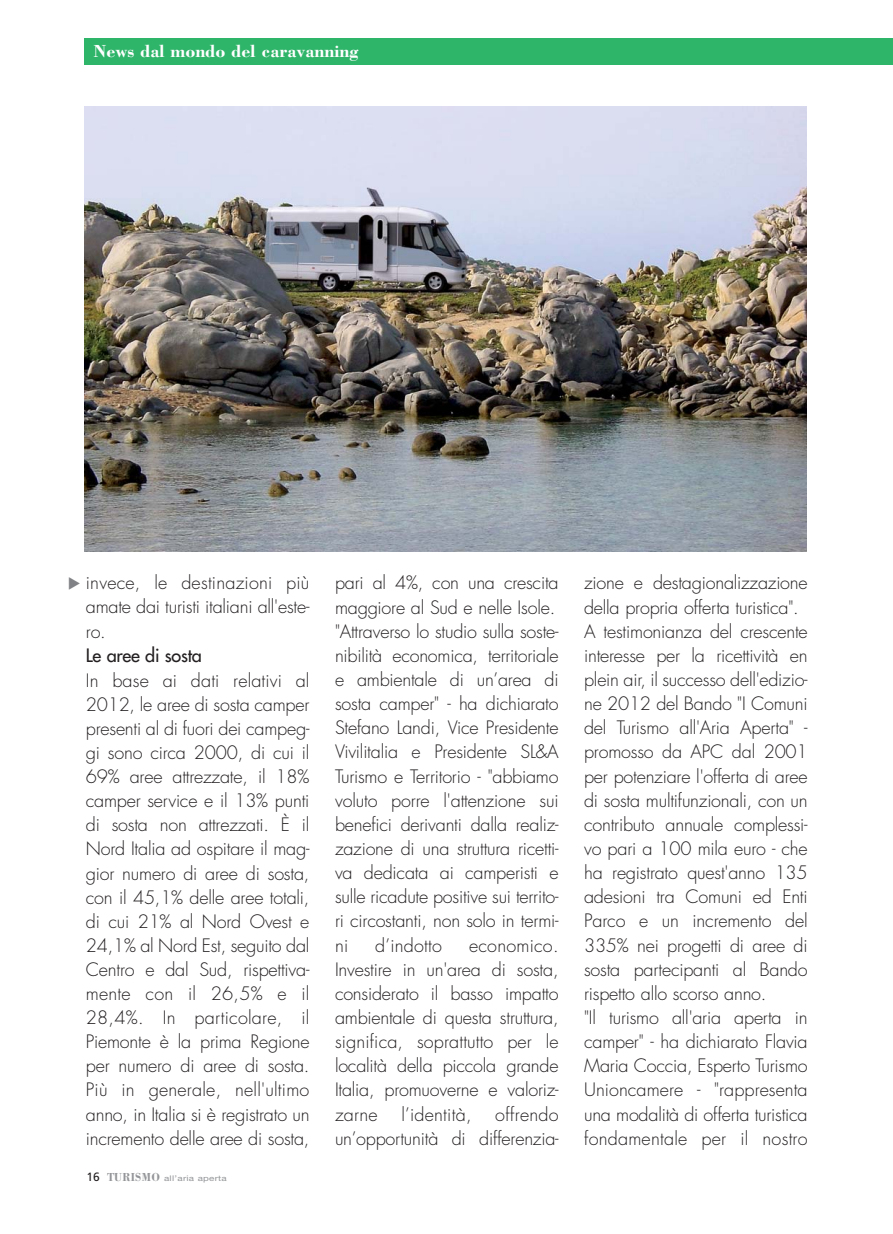
<style>
.page{position:relative;width:893px;height:1234px;background:#fff}
.page>*{position:absolute;margin:0;border:0;box-sizing:border-box;transform-origin:0 0}
.t1{font:300 18px/24.2px "Futura";letter-spacing:-.01em;color:#231f20;text-align:justify}
.t2{font:700 18px "Bodoni";color:#fff}
.t3{font:300 18px "Futura";letter-spacing:.01em;color:#231f20}
.t4{font:18px "Futura";letter-spacing:-.01em;color:#231f20}
.t5{font:7.8px "Helvetica Neue";letter-spacing:.03em;color:#939598;scale:1.25 1}
.s1{font-family:"Frutiger";font-size:12px;color:#231f20}
.s2{font-family:"Bodoni";font-weight:700;font-size:12px}
</style>
<div class="page">
<div style="left:85px;top:39px;width:808px;height:26px;background:#2fb56a"></div>
<img style="left:85px;top:107px;width:722px;height:444px">
<p class="t2" style="left:93px;top:43px;width:267px">News dal mondo del caravanning</p>
<p class="t1" style="left:86px;top:572px;width:225px">invece, le destinazioni più amate dai turisti italiani all'este&shy;ro.</p>
<p class="t4" style="left:86px;top:646px;width:118px">Le aree di sosta</p>
<p class="t1" style="left:86px;top:669px;width:225px">In base ai dati relativi al 2012, le aree di sosta camper presenti al di fuori dei campeg&shy;gi sono circa 2000, di cui il 69% aree attrezzate, il 18% camper service e il 13% punti di sosta non attrezzati. È il Nord Italia ad ospitare il mag&shy;gior numero di aree di sosta, con il 45,1% delle aree totali, di cui 21% al Nord Ovest e 24,1% al Nord Est, seguito dal Centro e dal Sud, rispettiva&shy;mente con il 26,5% e il 28,4%. In particolare, il Piemonte è la prima Regione per numero di aree di sosta.<br>Più in generale, nell'ultimo anno, in Italia si è registrato un incremento delle aree di sosta,</p>
<p class="t5" style="left:86px;top:1174px;width:114px"><span class="s1">16</span> <span class="s2">TURISMO</span> all’aria aperta</p>
<p class="t1" style="left:335px;top:572px;width:225px;text-align:left">pari al 4%, con una crescita maggiore al Sud e nelle Isole. "Attraverso lo studio sulla soste&shy;nibilità economica, territoriale e ambientale di un’area di sosta camper" - ha dichiarato<br>Stefano Landi, Vice Presidente<br>Vivilitalia e Presidente SL&amp;A<br>Turismo e Territorio - "abbiamo voluto porre l'attenzione sui benefici derivanti dalla realiz&shy;zazione di una struttura ricetti&shy;va dedicata ai camperisti e sulle ricadute positive sui territo&shy;ri circostanti, non solo in termi&shy;ni</p>
<p class="t3" style="left:375px;top:936px;width:68px">d’indotto</p>
<p class="t1" style="left:335px;top:934px;width:225px;text-indent:134px">economico.<br>Investire in un'area di sosta, considerato il basso impatto ambientale di questa struttura, significa, soprattutto per le località della piccola grande Italia, promuoverne e valoriz&shy;zarne</p>
<p class="t1" style="left:335px;top:1103px;width:225px;text-align:right">offrendo<br>un’opportunità di differenzia-</p>
<p class="t3" style="left:401px;top:1105px;width:72px">l’identità,</p>
<p class="t1" style="left:584px;top:572px;width:225px;text-align:left">zione e destagionalizzazione della propria offerta turistica".<br>A testimonianza del crescente interesse per la ricettività en plein air, il successo dell'edizio&shy;ne 2012 del Bando "I Comuni del Turismo all'Aria Aperta" - promosso da APC dal 2001 per potenziare l'offerta di aree di sosta multifunzionali, con un contributo annuale complessi&shy;vo pari a 100 mila euro - che ha registrato quest'anno 135 adesioni tra Comuni ed Enti<br>Parco e un incremento del<br>335% nei progetti di aree di sosta partecipanti al Bando rispetto allo scorso anno.<br>"Il turismo all'aria aperta in camper" - ha dichiarato Flavia<br>Maria Coccia, Esperto Turismo<br>Unioncamere - "rappresenta una modalità di offerta turistica fondamentale per il nostro</p>
</div>
